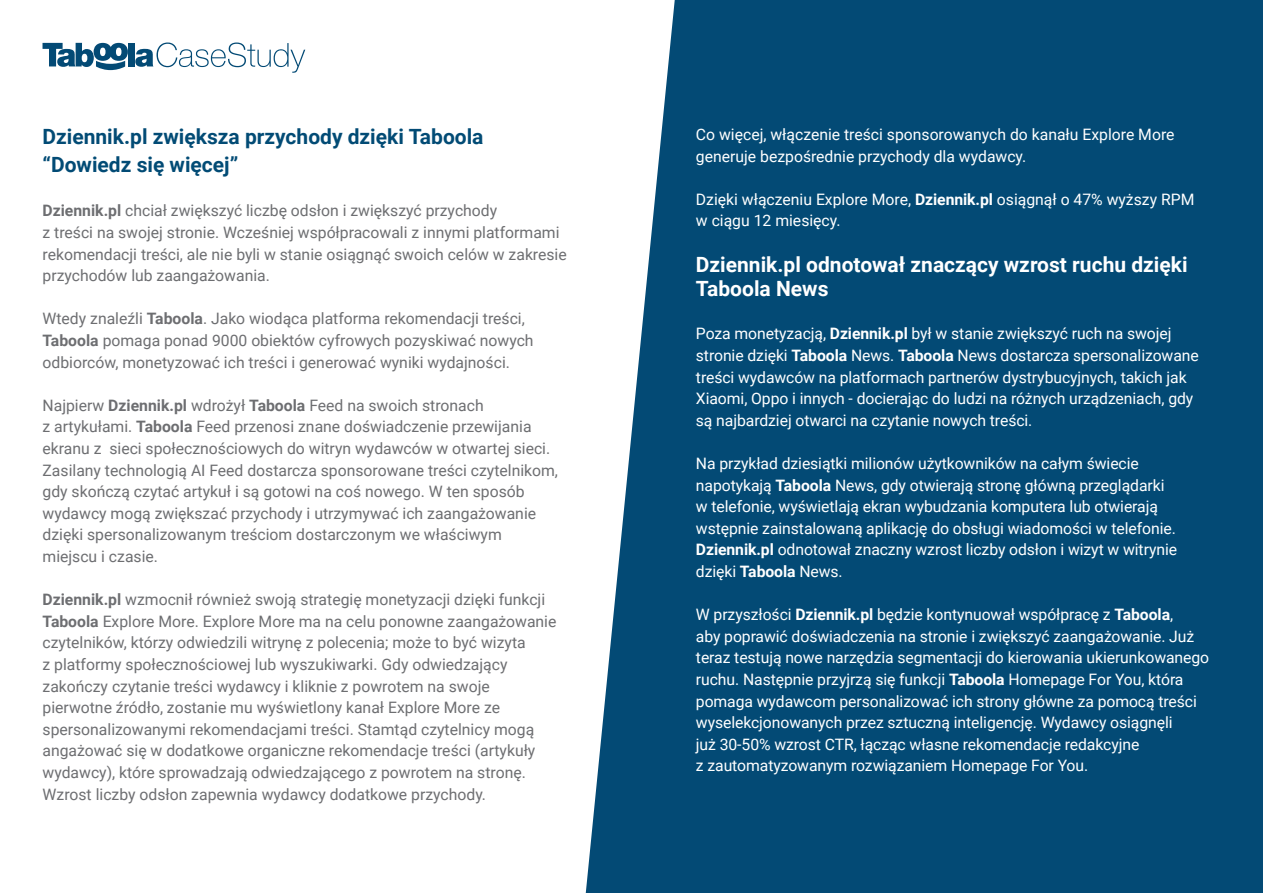
<style>
.page{position:relative;width:1263px;height:893px;background:#fff}
.page>*{position:absolute;margin:0;border:0;box-sizing:border-box;transform-origin:0 0}
.t1{font:700 21px/28.2px "Roboto";color:#024b75}
.t2{font:700 21px/24px "Roboto";color:#fff}
.t3{font:15.75px/21.6px "Roboto";color:#6d6e71}
.t4{font:15.75px/21.6px "Roboto";letter-spacing:-.005em;color:#fff}
.s1{font-weight:700}
</style>
<div class="page">
<div style="left:586px;top:0;width:677px;height:893px;background:#034a75"></div>
<div style="left:129px;top:43px;width:6px;height:23px;background:#034a75"></div>
<svg style="left:135px;top:43px;width:170px;height:30px"></svg>
<svg style="left:43px;top:43px;width:85px;height:27px"></svg>
<h1 class="t1" style="left:43px;top:122px;width:442px">Dziennik.pl zwiększa przychody dzięki Taboola “Dowiedz się więcej”</h1>
<p class="t3" style="left:43px;top:199px;width:526px"><span class="s1">Dziennik.pl</span> chciał zwiększyć liczbę odsłon i zwiększyć przychody<br>z treści na swojej stronie. Wcześniej współpracowali z innymi platformami rekomendacji treści, ale nie byli w stanie osiągnąć swoich celów w zakresie przychodów lub zaangażowania.</p>
<p class="t3" style="left:43px;top:307px;width:493px">Wtedy znaleźli <span class="s1">Taboola</span>. Jako wiodąca platforma rekomendacji treści,<br><span class="s1">Taboola</span> pomaga ponad 9000 obiektów cyfrowych pozyskiwać nowych odbiorców, monetyzować ich treści i generować wyniki wydajności.</p>
<p class="t3" style="left:43px;top:394px;width:517px">Najpierw <span class="s1">Dziennik.pl</span> wdrożył <span class="s1">Taboola</span> Feed na swoich stronach<br>z artykułami. <span class="s1">Taboola</span> Feed przenosi znane doświadczenie przewijania ekranu z sieci społecznościowych do witryn wydawców w otwartej sieci.<br>Zasilany technologią AI Feed dostarcza sponsorowane treści czytelnikom, gdy skończą czytać artykuł i są gotowi na coś nowego. W ten sposób wydawcy mogą zwiększać przychody i utrzymywać ich zaangażowanie dzięki spersonalizowanym treściom dostarczonym we właściwym miejscu i czasie.</p>
<p class="t3" style="left:43px;top:588px;width:515px"><span class="s1">Dziennik.pl</span> wzmocnił również swoją strategię monetyzacji dzięki funkcji <span class="s1">Taboola</span> Explore More. Explore More ma na celu ponowne zaangażowanie czytelników, którzy odwiedzili witrynę z polecenia; może to być wizyta<br>z platformy społecznościowej lub wyszukiwarki. Gdy odwiedzający zakończy czytanie treści wydawcy i kliknie z powrotem na swoje pierwotne źródło, zostanie mu wyświetlony kanał Explore More ze spersonalizowanymi rekomendacjami treści. Stamtąd czytelnicy mogą angażować się w dodatkowe organiczne rekomendacje treści (artykuły wydawcy), które sprowadzają odwiedzającego z powrotem na stronę.<br>Wzrost liczby odsłon zapewnia wydawcy dodatkowe przychody.</p>
<p class="t4" style="left:696px;top:123px;width:480px">Co więcej, włączenie treści sponsorowanych do kanału Explore More generuje bezpośrednie przychody dla wydawcy.</p>
<p class="t4" style="left:696px;top:188px;width:500px">Dzięki włączeniu Explore More, <span class="s1">Dziennik.pl</span> osiągnął o 47% wyższy RPM w ciągu 12 miesięcy.</p>
<h1 class="t2" style="left:696px;top:252px;width:493px">Dziennik.pl odnotował znaczący wzrost ruchu dzięki<br>Taboola News</h1>
<p class="t4" style="left:696px;top:322px;width:504px">Poza monetyzacją, <span class="s1">Dziennik.pl</span> był w stanie zwiększyć ruch na swojej stronie dzięki <span class="s1">Taboola</span> News. <span class="s1">Taboola</span> News dostarcza spersonalizowane treści wydawców na platformach partnerów dystrybucyjnych, takich jak Xiaomi, Oppo i innych - docierając do ludzi na różnych urządzeniach, gdy są najbardziej otwarci na czytanie nowych treści.</p>
<p class="t4" style="left:696px;top:452px;width:483px">Na przykład dziesiątki milionów użytkowników na całym świecie napotykają <span class="s1">Taboola</span> News, gdy otwierają stronę główną przeglądarki w telefonie, wyświetlają ekran wybudzania komputera lub otwierają wstępnie zainstalowaną aplikację do obsługi wiadomości w telefonie.<br><span class="s1">Dziennik.pl</span> odnotował znaczny wzrost liczby odsłon i wizyt w witrynie dzięki <span class="s1">Taboola</span> News.</p>
<p class="t4" style="left:696px;top:603px;width:515px">W przyszłości <span class="s1">Dziennik.pl</span> będzie kontynuował współpracę z <span class="s1">Taboola</span>,<br>aby poprawić doświadczenia na stronie i zwiększyć zaangażowanie. Już teraz testują nowe narzędzia segmentacji do kierowania ukierunkowanego ruchu. Następnie przyjrzą się funkcji <span class="s1">Taboola</span> Homepage For You, która pomaga wydawcom personalizować ich strony główne za pomocą treści wyselekcjonowanych przez sztuczną inteligencję. Wydawcy osiągnęli<br>już 30-50% wzrost CTR, łącząc własne rekomendacje redakcyjne<br>z zautomatyzowanym rozwiązaniem Homepage For You.</p>
</div>
